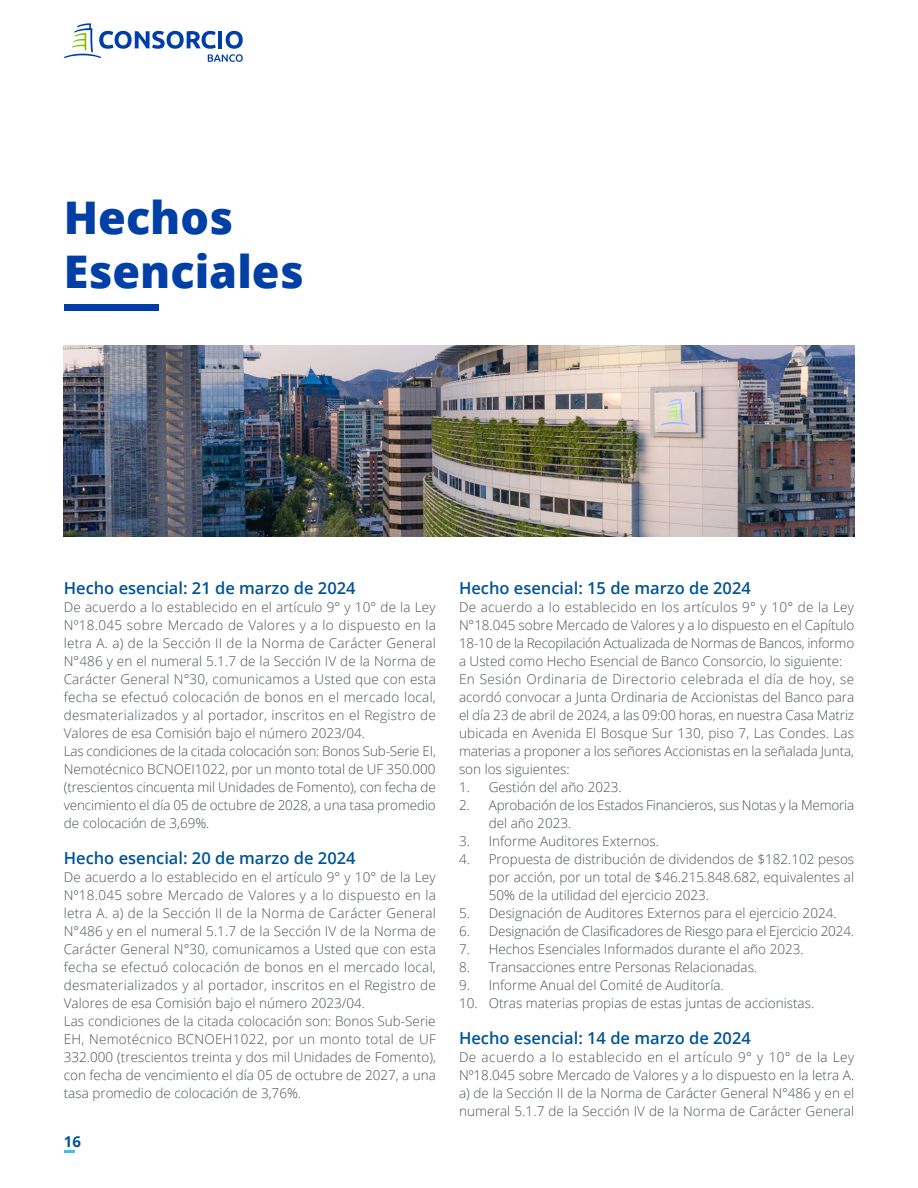
<style>
.page{position:relative;width:918px;height:1188px;background:#fff}
.page>*{position:absolute;margin:0;border:0;box-sizing:border-box;transform-origin:0 0}
.Titulo_30pt{font:800 45px/54px "Open Sans";color:#0040a6}
.CuerpoTexto_Consorcio_9pt{font:600 16.5px "Open Sans";color:#015396}
.t1{font:700 15px "Open Sans";color:#015396}
.CuerpoTexto_Consorcio_9pt-2{font:300 13.5px/18px "Open Sans";color:#4b5157;text-align:justify}
</style>
<div class="page">
<svg style="left:64px;top:23px;width:179px;height:39px"></svg>
<svg style="left:64px;top:1150px;width:10px;height:2px"></svg>
<div style="left:64px;top:304px;width:94px;height:6px;background:#003da6"></div>
<img style="left:64px;top:345px;width:790px;height:191px">
<p class="Titulo_30pt" style="left:64px;top:188px;width:241px">Hechos<br>Esenciales</p>
<p class="CuerpoTexto_Consorcio_9pt" style="left:64px;top:577px;width:293px">Hecho esencial: 21 de marzo de 2024</p>
<p class="CuerpoTexto_Consorcio_9pt-2" style="left:64px;top:598px;width:374px">De acuerdo a lo establecido en el artículo 9° y 10° de la Ley Nº18.045 sobre Mercado de Valores y a lo dispuesto en la letra A. a) de la Sección II de la Norma de Carácter General N°486 y en el numeral 5.1.7 de la Sección IV de la Norma de Carácter General N°30, comunicamos a Usted que con esta fecha se efectuó colocación de bonos en el mercado local, desmaterializados y al portador, inscritos en el Registro de Valores de esa Comisión bajo el número 2023/04.</p>
<p class="CuerpoTexto_Consorcio_9pt-2" style="left:64px;top:742px;width:374px">Las condiciones de la citada colocación son: Bonos Sub-Serie EI, Nemotécnico BCNOEI1022, por un monto total de UF 350.000 (trescientos cincuenta mil Unidades de Fomento), con fecha de vencimiento el día 05 de octubre de 2028, a una tasa promedio de colocación de 3,69%.</p>
<p class="CuerpoTexto_Consorcio_9pt" style="left:64px;top:847px;width:293px">Hecho esencial: 20 de marzo de 2024</p>
<p class="CuerpoTexto_Consorcio_9pt-2" style="left:64px;top:868px;width:374px">De acuerdo a lo establecido en el artículo 9° y 10° de la Ley Nº18.045 sobre Mercado de Valores y a lo dispuesto en la letra A. a) de la Sección II de la Norma de Carácter General N°486 y en el numeral 5.1.7 de la Sección IV de la Norma de Carácter General N°30, comunicamos a Usted que con esta fecha se efectuó colocación de bonos en el mercado local, desmaterializados y al portador, inscritos en el Registro de Valores de esa Comisión bajo el número 2023/04.</p>
<p class="CuerpoTexto_Consorcio_9pt-2" style="left:64px;top:1012px;width:374px">Las condiciones de la citada colocación son: Bonos Sub-Serie EH, Nemotécnico BCNOEH1022, por un monto total de UF 332.000 (trescientos treinta y dos mil Unidades de Fomento), con fecha de vencimiento el día 05 de octubre de 2027, a una tasa promedio de colocación de 3,76%.</p>
<p class="t1" style="left:64px;top:1131px;width:19px">16</p>
<p class="CuerpoTexto_Consorcio_9pt" style="left:459px;top:577px;width:293px">Hecho esencial: 15 de marzo de 2024</p>
<p class="CuerpoTexto_Consorcio_9pt-2" style="left:459px;top:598px;width:397px">De acuerdo a lo establecido en los artículos 9° y 10° de la Ley N°18.045 sobre Mercado de Valores y a lo dispuesto en el Capítulo 18-10 de la Recopilación Actualizada de Normas de Bancos, informo a Usted como Hecho Esencial de Banco Consorcio, lo siguiente:</p>
<p class="CuerpoTexto_Consorcio_9pt-2" style="left:459px;top:670px;width:397px">En Sesión Ordinaria de Directorio celebrada el día de hoy, se acordó convocar a Junta Ordinaria de Accionistas del Banco para el día 23 de abril de 2024, a las 09:00 horas, en nuestra Casa Matriz ubicada en Avenida El Bosque Sur 130, piso 7, Las Condes. Las materias a proponer a los señores Accionistas en la señalada Junta, son los siguientes:</p>
<p class="CuerpoTexto_Consorcio_9pt-2" style="left:459px;top:778px;width:164px">1. Gestión del año 2023.</p>
<p class="CuerpoTexto_Consorcio_9pt-2" style="left:489px;top:796px;width:367px;text-indent:-30px">2. Aprobación de los Estados Financieros, sus Notas y la Memoria del año 2023.</p>
<p class="CuerpoTexto_Consorcio_9pt-2" style="left:459px;top:832px;width:201px">3. Informe Auditores Externos.</p>
<p class="CuerpoTexto_Consorcio_9pt-2" style="left:489px;top:850px;width:367px;text-indent:-30px">4. Propuesta de distribución de dividendos de $182.102 pesos por acción, por un total de $46.215.848.682, equivalentes al 50% de la utilidad del ejercicio 2023.</p>
<p class="CuerpoTexto_Consorcio_9pt-2" style="left:459px;top:904px;width:379px">5. Designación de Auditores Externos para el ejercicio 2024.</p>
<p class="CuerpoTexto_Consorcio_9pt-2" style="left:459px;top:922px;width:397px">6. Designación de Clasificadores de Riesgo para el Ejercicio 2024.</p>
<p class="CuerpoTexto_Consorcio_9pt-2" style="left:459px;top:940px;width:346px">7. Hechos Esenciales Informados durante el año 2023.</p>
<p class="CuerpoTexto_Consorcio_9pt-2" style="left:459px;top:958px;width:300px">8. Transacciones entre Personas Relacionadas.</p>
<p class="CuerpoTexto_Consorcio_9pt-2" style="left:459px;top:976px;width:266px">9. Informe Anual del Comité de Auditoría.</p>
<p class="CuerpoTexto_Consorcio_9pt-2" style="left:459px;top:994px;width:357px">10. Otras materias propias de estas juntas de accionistas.</p>
<p class="CuerpoTexto_Consorcio_9pt" style="left:459px;top:1027px;width:293px">Hecho esencial: 14 de marzo de 2024</p>
<p class="CuerpoTexto_Consorcio_9pt-2" style="left:459px;top:1048px;width:397px">De acuerdo a lo establecido en el artículo 9° y 10° de la Ley Nº18.045 sobre Mercado de Valores y a lo dispuesto en la letra A. a) de la Sección II de la Norma de Carácter General N°486 y en el numeral 5.1.7 de la Sección IV de la Norma de Carácter General</p>
</div>
